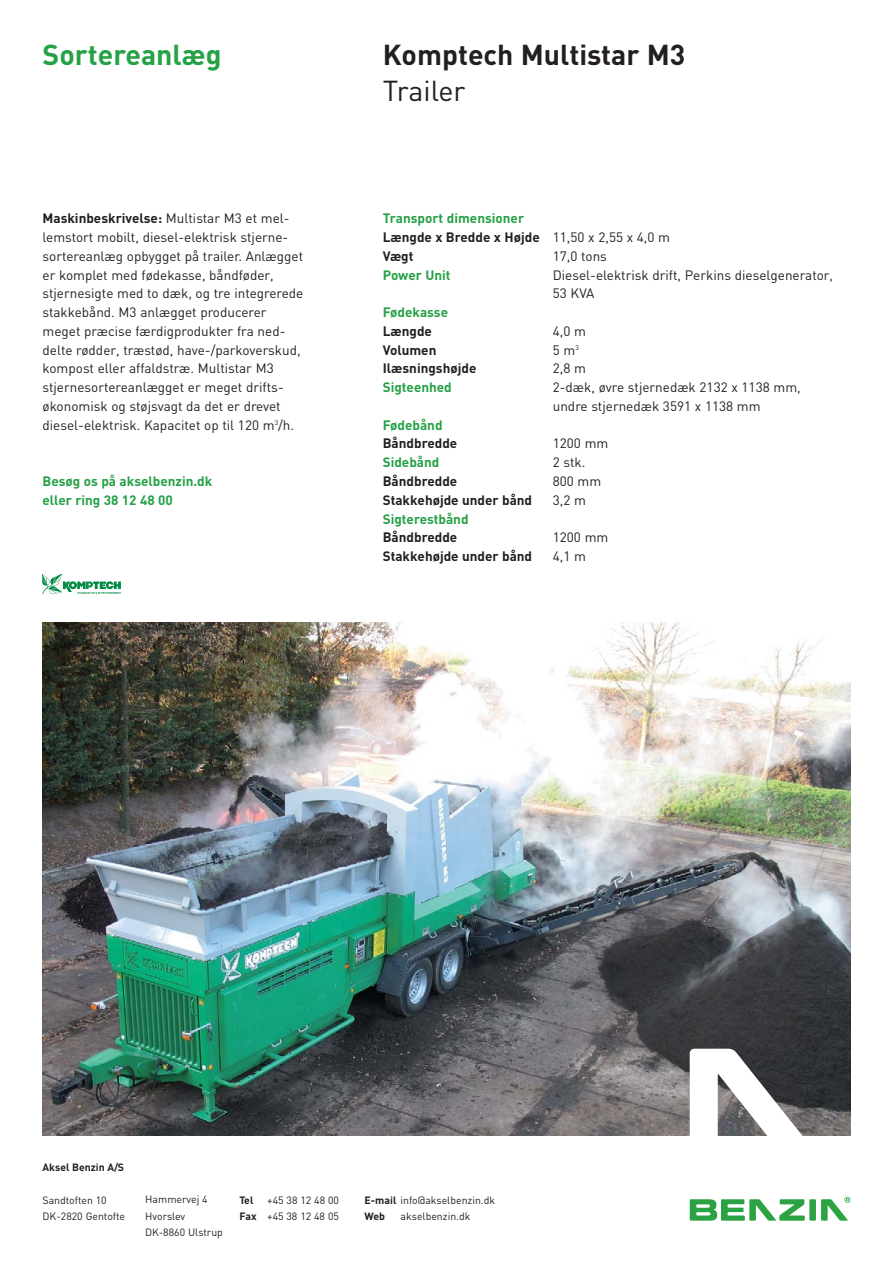
<style>
.page{position:relative;width:893px;height:1263px;background:#fff}
.page>*{position:absolute;margin:0;border:0;box-sizing:border-box;transform-origin:0 0}
.t1{font:700 28.5px "DIN";color:#231f20}
.t2{font:700 28.5px "DIN";color:#25a146}
.t3{font:28.5px "DIN";letter-spacing:-.005em;color:#231f20}
.t4{font:13.5px/18.8px "DIN";color:#231f20}
.t5{font:700 13.5px/18.8px "DIN";color:#231f20}
.t6{font:700 13.5px/18.8px "DIN";color:#25a146}
.t7{font:10.5px/16.5px "DIN";color:#231f20}
.t8{font:700 10.5px "DIN";color:#231f20}
.s1{font-weight:700}
.s2{color:#25a146}
.s3{font-weight:400}
</style>
<div class="page">
<img style="left:43px;top:623px;width:807px;height:512px">
<svg style="left:690px;top:1049px;width:114px;height:87px"></svg>
<svg style="left:690px;top:1197px;width:161px;height:24px"></svg>
<svg style="left:42px;top:574px;width:79px;height:20px"></svg>
<h1 class="t2" style="left:43px;top:45px;width:181px">Sortereanlæg</h1>
<h1 class="t1" style="left:383px;top:45px;width:304px">Komptech Multistar M3</h1>
<h1 class="t3" style="left:383px;top:81px;width:84px">Trailer</h1>
<p class="t4" style="left:43px;top:211px;width:262px"><span class="s1">Maskinbeskrivelse:</span> Multistar M3 et mel&shy;lemstort mobilt, diesel-elektrisk stjerne&shy;sortereanlæg opbygget på trailer. Anlægget er komplet med fødekasse, båndføder, stjernesigte med to dæk, og tre integrerede stakkebånd. M3 anlægget producerer meget præcise færdigprodukter fra ned&shy;delte rødder, træstød, have-/parkoverskud, kompost eller affaldstræ. Multistar M3 stjernesortereanlægget er meget drifts&shy;økonomisk og støjsvagt da det er drevet diesel-elektrisk. Kapacitet op til 120 m<sup>3</sup>/h.</p>
<p class="t6" style="left:43px;top:473px;width:171px">Besøg os på akselbenzin.dk eller ring 38 12 48 00</p>
<p class="t5" style="left:383px;top:211px;width:289px"><span class="s2">Transport dimensioner<br></span>Længde x Bredde x Højde <span class="s3">11,50 x 2,55 x 4,0 m<br></span>Vægt</p>
<p class="t4" style="left:553px;top:248px;width:56px">17,0 tons</p>
<p class="t6" style="left:383px;top:267px;width:69px">Power Unit</p>
<p class="t4" style="left:553px;top:267px;width:282px">Diesel-elektrisk drift, Perkins dieselgenerator,<br>53 KVA</p>
<p class="t6" style="left:383px;top:304px;width:67px">Fødekasse</p>
<p class="t5" style="left:383px;top:323px;width:51px">Længde</p>
<p class="t4" style="left:553px;top:323px;width:35px">4,0 m</p>
<p class="t5" style="left:383px;top:342px;width:55px">Volumen</p>
<p class="t4" style="left:553px;top:342px;width:28px">5 m<sup>3</sup></p>
<p class="t5" style="left:383px;top:361px;width:95px">Ilæsningshøjde</p>
<p class="t4" style="left:553px;top:361px;width:35px">2,8 m</p>
<p class="t6" style="left:383px;top:379px;width:71px">Sigteenhed</p>
<p class="t4" style="left:553px;top:380px;width:249px">2-dæk, øvre stjernedæk 2132 x 1138 mm, undre stjernedæk 3591 x 1138 mm</p>
<p class="t6" style="left:383px;top:417px;width:61px">Fødebånd</p>
<p class="t5" style="left:383px;top:436px;width:76px">Båndbredde</p>
<p class="t4" style="left:553px;top:436px;width:57px">1200 mm</p>
<p class="t6" style="left:383px;top:454px;width:58px">Sidebånd</p>
<p class="t4" style="left:553px;top:455px;width:34px">2 stk.</p>
<p class="t5" style="left:383px;top:473px;width:76px">Båndbredde</p>
<p class="t4" style="left:553px;top:473px;width:50px">800 mm</p>
<p class="t5" style="left:383px;top:492px;width:151px">Stakkehøjde under bånd</p>
<p class="t4" style="left:553px;top:492px;width:35px">3,2 m</p>
<p class="t6" style="left:383px;top:511px;width:87px">Sigterestbånd</p>
<p class="t5" style="left:383px;top:529px;width:76px">Båndbredde</p>
<p class="t4" style="left:553px;top:530px;width:57px">1200 mm</p>
<p class="t5" style="left:383px;top:548px;width:151px">Stakkehøjde under bånd</p>
<p class="t4" style="left:553px;top:548px;width:35px">4,1 m</p>
<p class="t8" style="left:43px;top:1163px;width:83px">Aksel Benzin A/S</p>
<p class="t7" style="left:43px;top:1193px;width:84px">Sandtoften 10<br>DK-2820 Gentofte</p>
<p class="t7" style="left:145px;top:1192px;width:79px">Hammervej 4<br>Hvorslev<br>DK-8860 Ulstrup</p>
<p class="t8" style="left:240px;top:1196px;width:15px">Tel</p>
<p class="t7" style="left:240px;top:1193px;width:101px;text-align:right">+45 38 12 48 00<br><span class="s1">Fax</span> +45 38 12 48 05</p>
<p class="t7" style="left:364px;top:1193px;width:132px"><span class="s1">E-mail</span> info@akselbenzin.dk<br><span class="s1">Web</span></p>
<p class="t7" style="left:401px;top:1209px;width:71px">akselbenzin.dk</p>
</div>
